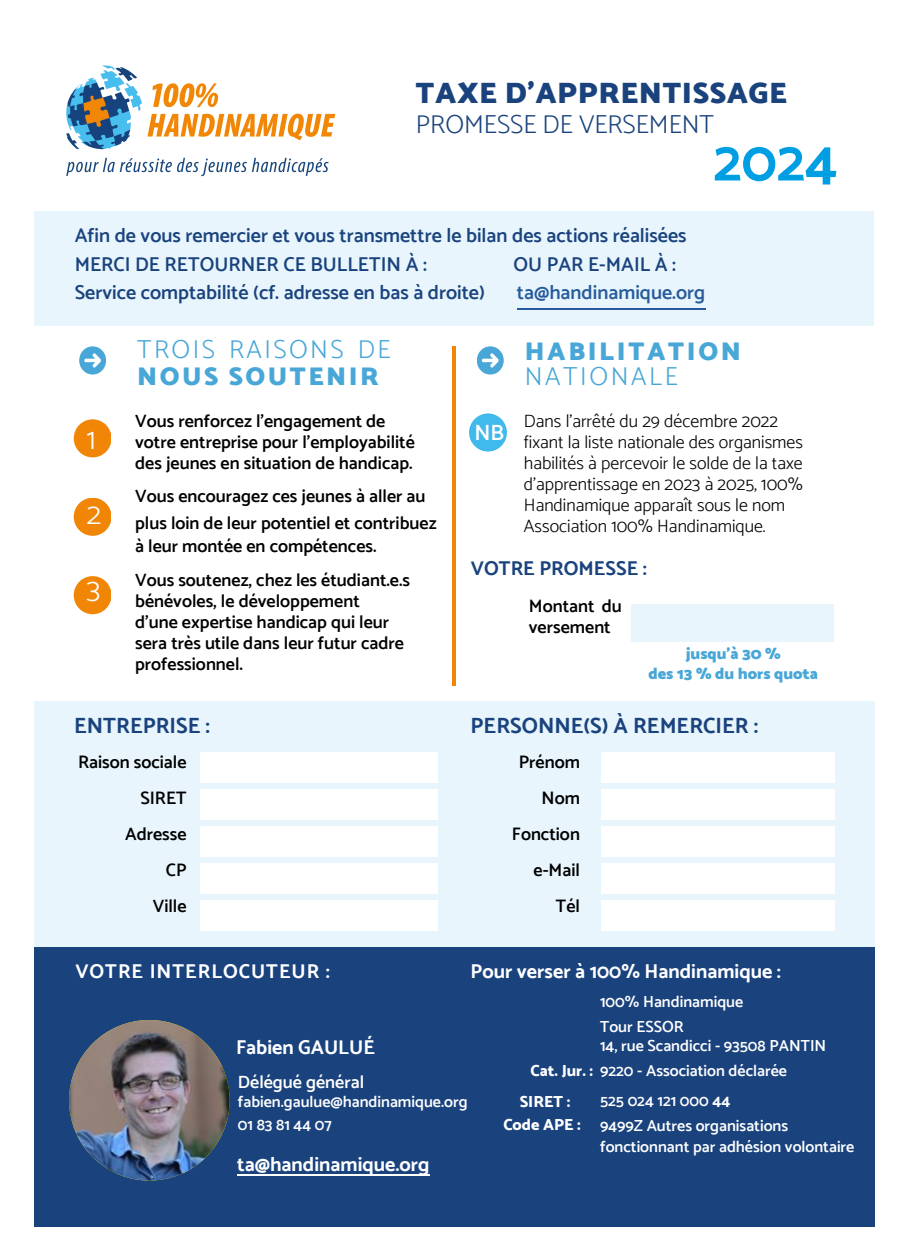
<style>
.page{position:relative;width:907px;height:1260px;background:#fff}
.page>*{position:absolute;margin:0;border:0;box-sizing:border-box;transform-origin:0 0}
.t1{font:700 58px "Catamaran";color:#009fe3}
.t2{font:900 30px "Catamaran";letter-spacing:.02em;color:#1a437e}
.t3{font:300 30px "Catamaran";color:#fff}
.t4{font:300 26px/27px "Catamaran";letter-spacing:.095em;color:#48a7d7}
.t5{font:900 26px/25.6px "Catamaran";letter-spacing:.1em;color:#48a7d7}
.t6{font:300 26px "Catamaran";color:#1a437e}
.t7{font:700 22px "Catamaran";color:#1a437e}
.t8{font:600 22px "Catamaran";color:#fff}
.t9{font:600 20px "Catamaran";color:#1a437e}
.t10{font:700 20px "Catamaran";color:#fff}
.t11{font:700 20px "Catamaran";letter-spacing:.05em;color:#fff}
.t12{font:600 20px "Catamaran";color:#275b9b}
.t13{font:700 20px "Catamaran";color:#1a437e}
.t14{font:600 18px/36px "Catamaran";color:#000;text-align:right}
.t15{font:300 18px/21px "Catamaran";color:#000}
.t16{font:600 18px "Catamaran";color:#fff}
.t17{font:600 16px/25.2px "Catamaran";color:#fff}
.t18{font:900 16px "Catamaran";color:#48a7d7}
.t19{font:800 16px "Catamaran";color:#fff}
.s1{font-weight:900}
.s2{font-weight:300}
.s3{font-weight:800}
.s4{font-weight:700}
</style>
<div class="page">
<div style="left:34px;top:211px;width:839px;height:114px;background:#e8f5fc"></div>
<hr style="left:452px;top:346px;width:4px;height:339px;background:#f18606">
<div style="left:34px;top:701px;width:840px;height:250px;background:#e8f5fc"></div>
<div style="left:34px;top:947px;width:840px;height:278px;background:#1a437e"></div>
<img style="left:69px;top:1019px;width:161px;height:161px;border-radius:50%">
<div style="left:74px;top:419px;width:37px;height:38px;background:#f18606;border-radius:50%"></div>
<div style="left:74px;top:497px;width:37px;height:38px;background:#f18606;border-radius:50%"></div>
<div style="left:74px;top:576px;width:37px;height:38px;background:#f18606;border-radius:50%"></div>
<svg style="left:79px;top:346px;width:27px;height:28px"></svg>
<div style="left:200px;top:789px;width:237px;height:30px;background:#fff"></div>
<div style="left:200px;top:863px;width:237px;height:30px;background:#fff"></div>
<div style="left:200px;top:826px;width:237px;height:30px;background:#fff"></div>
<div style="left:200px;top:900px;width:237px;height:30px;background:#fff"></div>
<div style="left:200px;top:752px;width:237px;height:30px;background:#fff"></div>
<div style="left:469px;top:413px;width:37px;height:38px;background:#40baec;border-radius:50%"></div>
<svg style="left:477px;top:346px;width:26px;height:28px"></svg>
<hr style="left:517px;top:308px;width:188px;height:1px;background:#275b9b">
<div style="left:601px;top:789px;width:233px;height:30px;background:#fff"></div>
<div style="left:601px;top:863px;width:233px;height:30px;background:#fff"></div>
<div style="left:601px;top:826px;width:233px;height:30px;background:#fff"></div>
<div style="left:601px;top:900px;width:233px;height:30px;background:#fff"></div>
<div style="left:601px;top:752px;width:233px;height:30px;background:#fff"></div>
<div style="left:631px;top:604px;width:203px;height:37px;background:#e8f5fc"></div>
<img style="left:66px;top:65px;width:270px;height:112px">
<hr style="left:237px;top:1174px;width:192px;height:1px;background:#fff">
<p class="t2" style="left:416px;top:70px;width:372px">TAXE D’APPRENTISSAGE</p>
<p class="t6" style="left:416px;top:109px;width:299px">PROMESSE DE VERSEMENT</p>
<p class="t1" style="left:713px;top:126px;width:126px">2024</p>
<p class="t9" style="left:75px;top:223px;width:613px">Afin de vous remercier et vous transmettre le bilan des actions réalisées</p>
<p class="t9" style="left:75px;top:252px;width:354px">MERCI DE RETOURNER CE BULLETIN À :</p>
<p class="t9" style="left:513px;top:252px;width:164px">OU PAR E-MAIL À :</p>
<p class="t9" style="left:75px;top:280px;width:412px">Service comptabilité (cf. adresse en bas à droite)</p>
<p class="t12" style="left:517px;top:280px;width:190px">ta@handinamique.org</p>
<p class="t3" style="left:87px;top:421px;width:10px">1</p>
<p class="t3" style="left:87px;top:496px;width:16px">2</p>
<p class="t3" style="left:87px;top:571px;width:15px">3</p>
<p class="t4" style="left:137px;top:336px;width:255px">TROIS RAISONS DE<br><span class="s1">NOUS SOUTENIR</span></p>
<p class="t14" style="left:135px;top:402px;width:252px">Vous renforcez l’engagement de</p>
<p class="t14" style="left:135px;top:431px;width:281px;line-height:21px;text-align:left">votre entreprise pour l’employabilité des jeunes en situation de handicap.</p>
<p class="t14" style="left:135px;top:477px;width:292px">Vous encouragez ces jeunes à aller au</p>
<p class="t14" style="left:135px;top:504px;width:303px">plus loin de leur potentiel et contribuez</p>
<p class="t14" style="left:135px;top:527px;width:243px">à leur montée en compétences.</p>
<p class="t14" style="left:135px;top:561px;width:276px">Vous soutenez, chez les étudiant.e.s</p>
<p class="t14" style="left:135px;top:582px;width:226px">bénévoles, le développement</p>
<p class="t14" style="left:135px;top:603px;width:255px">d’une expertise handicap qui leur</p>
<p class="t14" style="left:135px;top:624px;width:270px">sera très utile dans leur futur cadre</p>
<p class="t14" style="left:135px;top:645px;width:109px">professionnel.</p>
<p class="t7" style="left:74px;top:712px;width:137px">ENTREPRISE :</p>
<p class="t14" style="left:78px;top:743px;width:110px">Raison sociale<br>SIRET</p>
<p class="t14" style="left:125px;top:815px;width:63px">Adresse</p>
<p class="t14" style="left:166px;top:851px;width:22px">CP</p>
<p class="t14" style="left:153px;top:887px;width:35px">Ville</p>
<p class="t11" style="left:75px;top:959px;width:256px">VOTRE INTERLOCUTEUR :</p>
<p class="t10" style="left:236px;top:1035px;width:140px">Fabien GAULUÉ</p>
<p class="t8" style="left:474px;top:420px;width:31px">NB</p>
<p class="t5" style="left:525px;top:339px;width:217px">HABILITATION<br><span class="s2">NATIONALE</span></p>
<p class="t15" style="left:524px;top:410px;width:280px">Dans l'arrêté du 29 décembre 2022 fixant la liste nationale des organismes habilités à percevoir le solde de la taxe d'apprentissage en 2023 à 2025, 100% Handinamique apparaît sous le nom Association 100% Handinamique.</p>
<p class="t13" style="left:471px;top:556px;width:177px">VOTRE PROMESSE :</p>
<p class="t14" style="left:529px;top:594px;width:94px;line-height:21px;text-align:left">Montant du versement</p>
<p class="t18" style="left:685px;top:641px;width:96px">jusqu’à 30 %</p>
<p class="t18" style="left:648px;top:661px;width:171px">des 13 % du hors quota</p>
<p class="t7" style="left:470px;top:712px;width:289px">PERSONNE(S) À REMERCIER :</p>
<p class="t14" style="left:512px;top:743px;width:69px">Prénom<br>Nom<br>Fonction e-Mail<br>Tél</p>
<p class="t10" style="left:470px;top:959px;width:312px">Pour verser à 100% Handinamique :</p>
<p class="t17" style="left:600px;top:988px;width:145px">100% Handinamique<br>Tour ESSOR</p>
<p class="t17" style="left:600px;top:1032px;width:228px">14, rue Scandicci - 93508 PANTIN</p>
<p class="t17" style="left:530px;top:1057px;width:258px"><span class="s3">Cat. Jur. :</span> 9220 - Association déclarée</p>
<p class="t16" style="left:238px;top:1070px;width:128px">Délégué général</p>
<p class="t17" style="left:238px;top:1088px;width:231px">fabien.gaulue@handinamique.org</p>
<p class="t19" style="left:519px;top:1092px;width:52px">SIRET :</p>
<p class="t17" style="left:238px;top:1111px;width:95px">01 83 81 44 07</p>
<p class="t19" style="left:503px;top:1114px;width:79px">Code APE :</p>
<p class="t17" style="left:600px;top:1088px;width:189px;line-height:24.4px">525 024 121 000 <span class="s4">44<br></span>9499Z Autres organisations</p>
<p class="t17" style="left:600px;top:1133px;width:256px">fonctionnant par adhésion volontaire</p>
<p class="t10" style="left:237px;top:1152px;width:194px">ta@handinamique.org</p>
</div>
